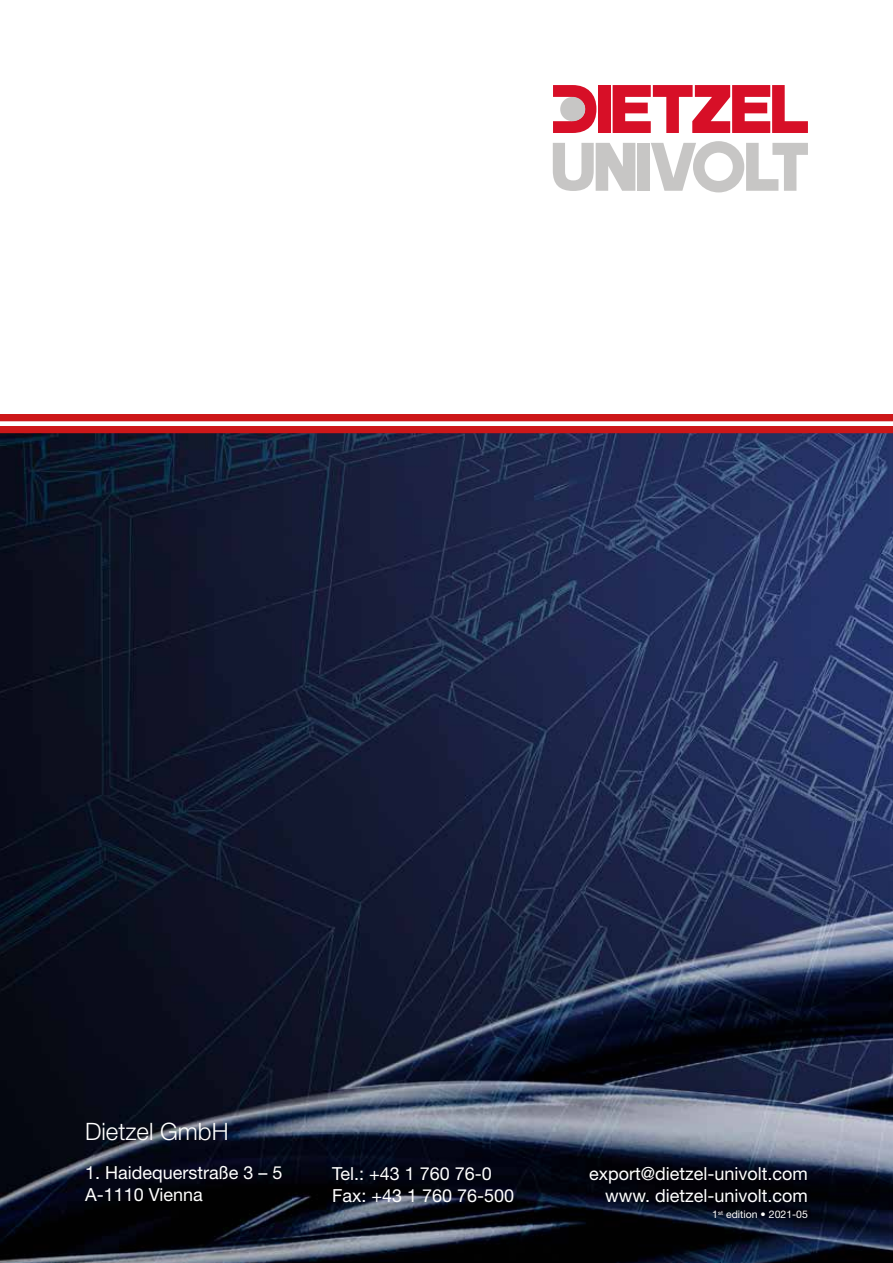
<style>
.page{position:relative;width:893px;height:1263px;background:#fff}
.page>*{position:absolute;margin:0;border:0;box-sizing:border-box;transform-origin:0 0}
.t1{font:300 24px "Helvetica Neue LT Pro";color:#fff}
.t2{font:18px/22.2px "Helvetica Neue LT Pro";color:#fff}
.t3{font:10.5px "Helvetica Neue LT Pro";color:#fff}
</style>
<div class="page">
<img style="left:0;top:433px;width:893px;height:830px">
<svg style="left:0;top:414px;width:893px;height:19px"></svg>
<div style="left:598px;top:85px;width:13px;height:48px;background:#d70f27"></div>
<div style="left:637px;top:143px;width:13px;height:48px;background:#c7c6c5"></div>
<svg style="left:553px;top:143px;width:82px;height:48px"></svg>
<svg style="left:553px;top:85px;width:43px;height:48px"></svg>
<div style="left:560px;top:97px;width:25px;height:24px;background:#c7c6c5;border-radius:50%"></div>
<svg style="left:613px;top:85px;width:195px;height:48px"></svg>
<svg style="left:651px;top:141px;width:157px;height:51px"></svg>
<h1 class="t1" style="left:85px;top:1116px;width:145px">Dietzel GmbH</h1>
<p class="t2" style="left:85px;top:1161px;width:199px">1. Haidequerstraße 3 – 5<br>A-1110 Vienna</p>
<p class="t2" style="left:332px;top:1162px;width:184px">Tel.: +43 1 760 76-0<br>Fax: +43 1 760 76-500</p>
<p class="t2" style="left:589px;top:1162px;width:220px;text-align:right">export@dietzel-univolt.com www. dietzel-univolt.com</p>
<p class="t3" style="left:712px;top:1208px;width:97px">1<sup>st</sup> edition • 2021-05</p>
</div>
